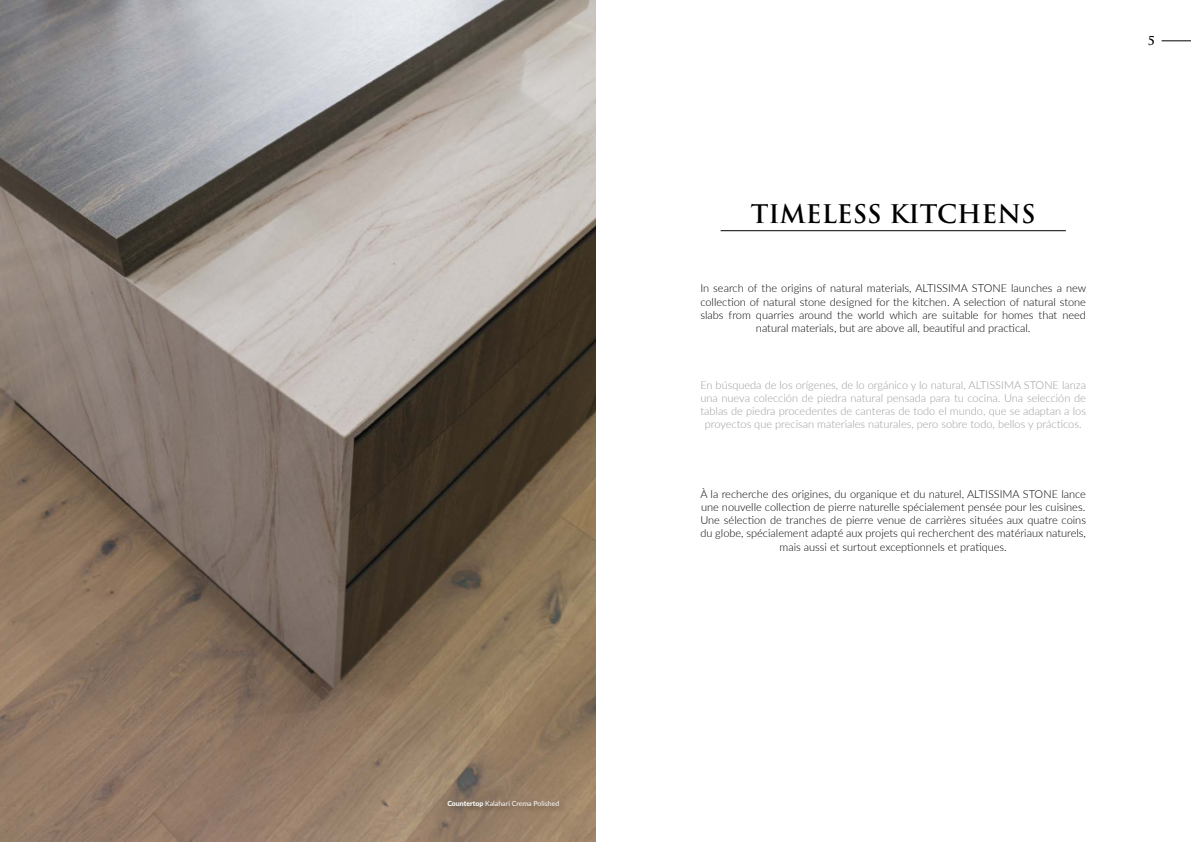
<style>
.page{position:relative;width:1191px;height:842px;background:#fff}
.page>*{position:absolute;margin:0;border:0;box-sizing:border-box;transform-origin:0 0}
.t1{font:700 25px "Trajan Pro";color:#000}
.t2{font:700 12px "Trajan Pro";color:#000}
.t3{font:300 11px/13.2px "Lato";color:#000;text-align:center}
.t4{font:300 11px/13.2px "Lato";color:#9c9b9b;text-align:center}
.t5{font:7px "Lato";color:#fff}
.s1{font-weight:800}
</style>
<div class="page">
<hr style="left:1161px;top:41px;width:30px;height:1px;background:#000">
<img style="left:0;top:0;width:595px;height:842px">
<hr style="left:720px;top:231px;width:345px;height:1px;background:#000">
<div style="left:446px;top:799px;width:120px;height:15px;background:#000;opacity:.3"></div>
<p class="t5" style="left:447px;top:798px;width:114px"><span class="s1">Countertop</span> Kalahari Crema Polished</p>
<p class="t2" style="left:1147px;top:33px;width:9px">5</p>
<h1 class="t1" style="left:751px;top:198px;width:286px">TIMELESS KITCHENS</h1>
<p class="t3" style="left:700px;top:281px;width:387px">In search of the origins of natural materials, ALTISSIMA STONE launches a new collection of natural stone designed for the kitchen. A selection of natural stone slabs from quarries around the world which are suitable for homes that need natural materials, but are above all, beautiful and practical.</p>
<p class="t4" style="left:700px;top:378px;width:387px">En búsqueda de los orígenes, de lo orgánico y lo natural, ALTISSIMA STONE lanza una nueva colección de piedra natural pensada para tu cocina. Una selección de tablas de piedra procedentes de canteras de todo el mundo, que se adaptan a los proyectos que precisan materiales naturales, pero sobre todo, bellos y prácticos.</p>
<p class="t3" style="left:700px;top:487px;width:387px">À la recherche des origines, du organique et du naturel, ALTISSIMA STONE lance une nouvelle collection de pierre naturelle spécialement pensée pour les cuisines.<br>Une sélection de tranches de pierre venue de carrières situées aux quatre coins du globe, spécialement adapté aux projets qui recherchent des matériaux naturels, mais aussi et surtout exceptionnels et pratiques.</p>
</div>
